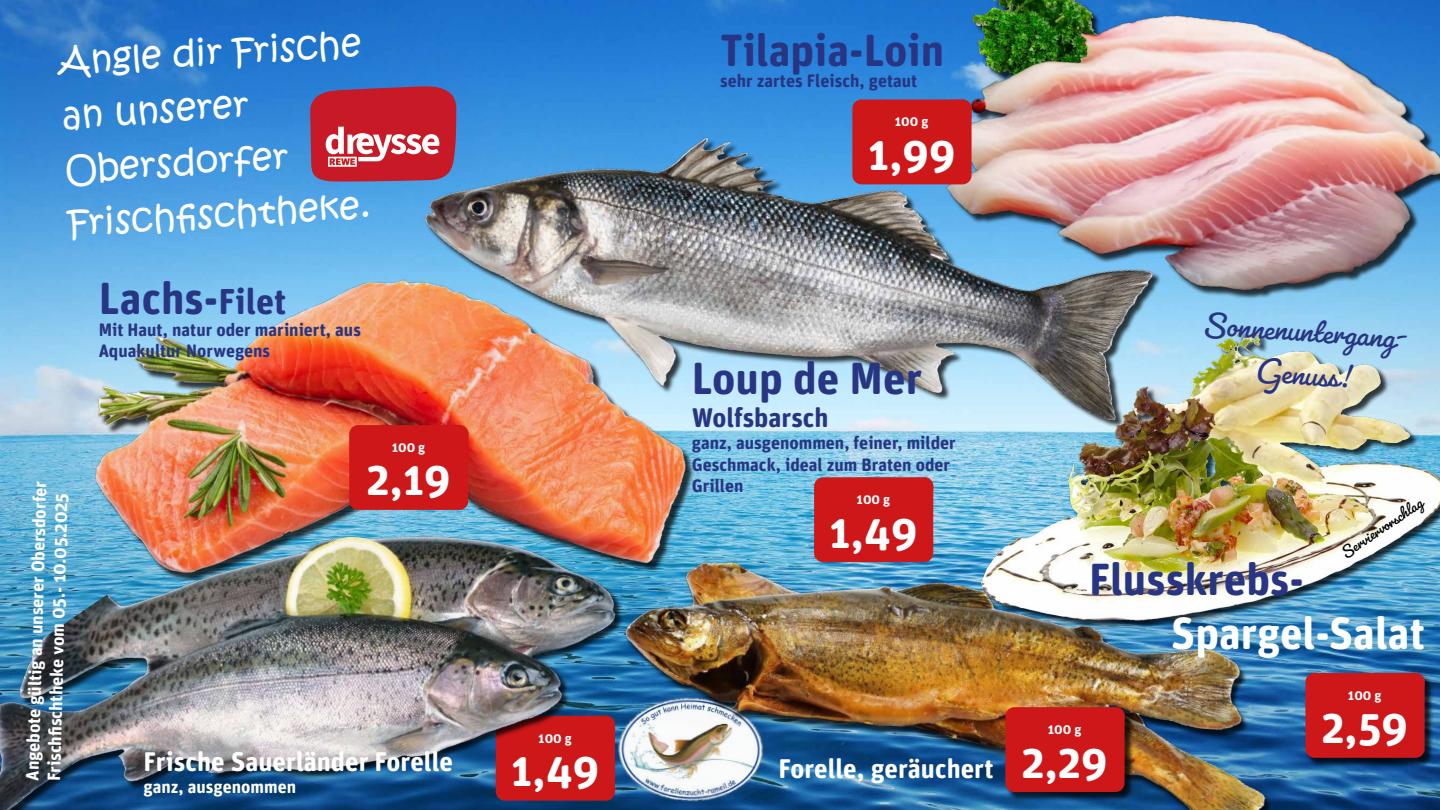
<style>
.page{position:relative;width:1440px;height:810px;background:#fff}
.page>*{position:absolute;margin:0;border:0;box-sizing:border-box;transform-origin:0 0}
.t1{font:700 45px "Unit Rounded OT";color:#283583}
.t2{font:700 45px "Unit Rounded OT";color:#fff}
.t3{font:36px/54.1px "Kristen ITC";color:#fff}
.t4{font:36px/43.2px "Pacifico";color:#283583;text-align:center}
.t5{font:700 27px "Unit Rounded OT";color:#fff}
.t6{font:700 27px "Unit Rounded OT";color:#283583}
.t7{font:700 18px/21.6px "Unit Rounded OT";color:#283583}
.t8{font:700 18px/21.4px "Unit Rounded OT";color:#fff}
.t9{font:18px "Pacifico";color:#000}
.t10{font:700 13.5px "Unit Rounded OT";color:#fff}
.s1{font-size:36px}
</style>
<div class="page">
<img style="left:0;top:0;width:1440px;height:810px">
<svg style="left:310px;top:86px;width:47px;height:96px;background:#c04254"></svg>
<img style="left:0;top:349px;width:585px;height:461px">
<img style="left:585px;top:492px;width:736px;height:318px">
<div style="left:1006px;top:708px;width:128px;height:94px;background:#000;opacity:.75"></div>
<div style="left:1004px;top:707px;width:127px;height:86px;background:#000;opacity:.75"></div>
<div style="left:813px;top:477px;width:126px;height:86px;background:#cd1719"></div>
<img style="left:51px;top:255px;width:664px;height:379px">
<div style="left:348px;top:425px;width:126px;height:86px;background:#000;opacity:.75"></div>
<img style="left:895px;top:0;width:545px;height:309px">
<img style="left:357px;top:50px;width:862px;height:442px">
<img style="left:966px;top:309px;width:474px;height:367px">
<div style="left:1306px;top:674px;width:128px;height:93px;background:#000;opacity:.75"></div>
<div style="left:1304px;top:673px;width:127px;height:86px;background:#000;opacity:.75"></div>
<div style="left:851px;top:100px;width:127px;height:86px;background:#000;opacity:.75"></div>
<h2 class="t3" style="left:57px;top:35px;width:305px;rotate:-3deg">Angle dir Frische an unserer<br>Obersdorfer<br>Frischfi schtheke.</h2>
<h1 class="t1" style="left:99px;top:271px;width:189px">Lachs-<span class="s1">Filet</span></h1>
<p class="t7" style="left:99px;top:318px;width:264px">Mit Haut, natur oder mariniert, aus<br>Aquakultur Norwegens</p>
<p class="t8" style="left:23px;top:781px;width:301px;rotate:-89deg">Angebote gültig an unserer Obersdorfer<br>Frischfi schtheke vom 05.- 10.05.2025</p>
<p class="t10" style="left:392px;top:439px;width:35px">100 g</p>
<h1 class="t2" style="left:366px;top:452px;width:86px">2,19</h1>
<h3 class="t5" style="left:143px;top:745px;width:311px">Frische Sauerländer Forelle</h3>
<p class="t8" style="left:143px;top:776px;width:154px">ganz, ausgenommen</p>
<p class="t10" style="left:538px;top:730px;width:35px">100 g</p>
<h1 class="t2" style="left:511px;top:743px;width:90px">1,49</h1>
<h1 class="t1" style="left:720px;top:23px;width:226px">Tilapia-Loin</h1>
<p class="t7" style="left:720px;top:70px;width:199px">sehr zartes Fleisch, getaut</p>
<p class="t10" style="left:895px;top:113px;width:35px">100 g</p>
<h1 class="t2" style="left:868px;top:127px;width:89px">1,99</h1>
<h1 class="t1" style="left:692px;top:351px;width:232px">Loup de Mer</h1>
<h3 class="t6" style="left:692px;top:401px;width:138px">Wolfsbarsch</h3>
<p class="t7" style="left:692px;top:432px;width:266px">ganz, ausgenommen, feiner, milder<br>Geschmack, ideal zum Braten oder<br>Grillen</p>
<p class="t10" style="left:857px;top:491px;width:35px">100 g</p>
<h1 class="t2" style="left:829px;top:504px;width:90px">1,49</h1>
<h3 class="t5" style="left:778px;top:752px;width:217px">Forelle, geräuchert</h3>
<h2 class="t4" style="left:1206px;top:300px;width:211px;rotate:4deg">Sonnenuntergang-<br>Genuss!</h2>
<p class="t9" style="left:1337px;top:544px;width:96px;rotate:-34deg">Serviervorschlag</p>
<h1 class="t1" style="left:1089px;top:552px;width:217px">Flusskrebs-</h1>
<h1 class="t2" style="left:1171px;top:606px;width:256px">Spargel-Salat</h1>
<p class="t10" style="left:1048px;top:721px;width:35px">100 g</p>
<h1 class="t2" style="left:1022px;top:734px;width:88px">2,29</h1>
<p class="t10" style="left:1348px;top:687px;width:35px">100 g</p>
<h1 class="t2" style="left:1321px;top:700px;width:88px">2,59</h1>
</div>
